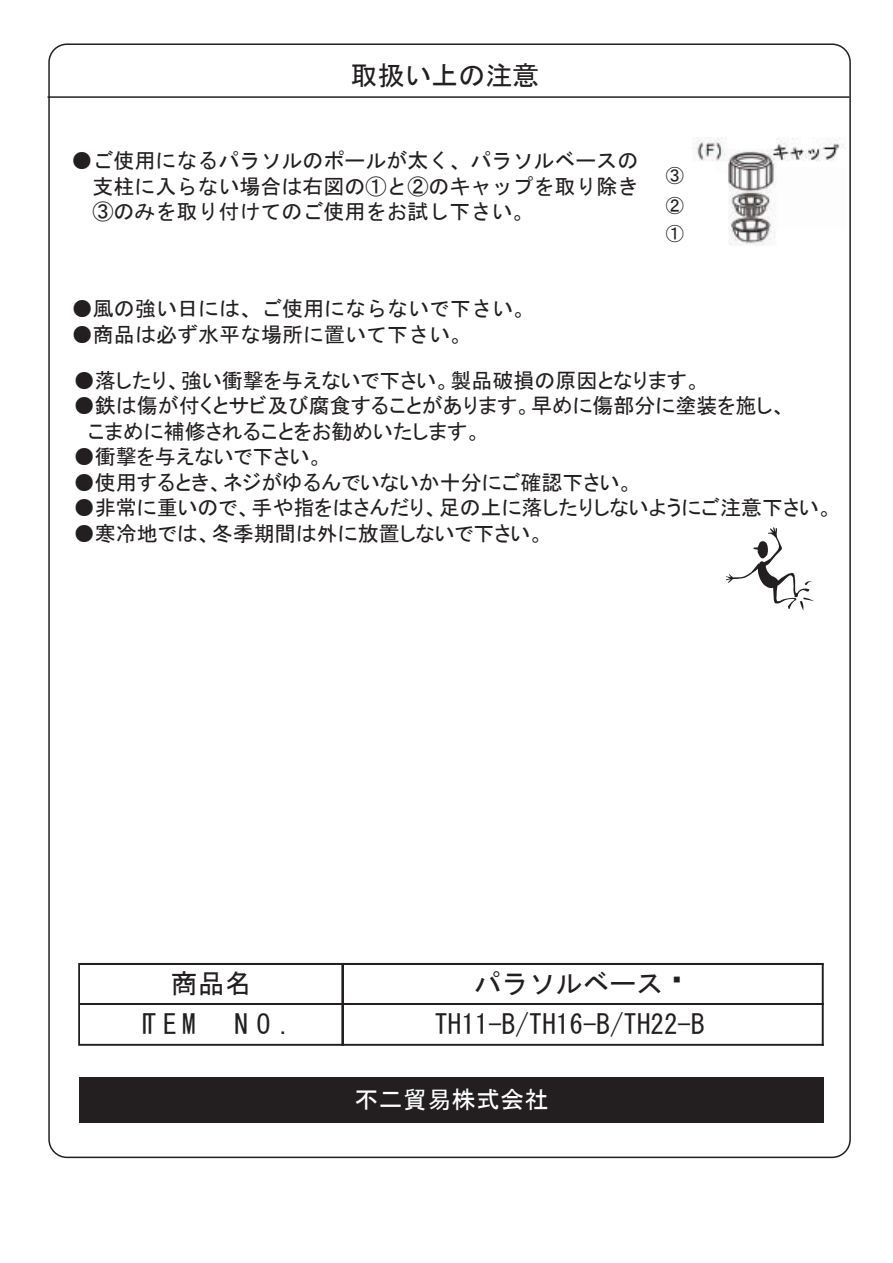
<style>
.page{position:relative;width:893px;height:1263px;background:#fff}
.page>*{position:absolute;margin:0;border:0;box-sizing:border-box;transform-origin:0 0}
.t1{font:27px "MS Gothic";color:#231f20}
.t2{font:24px "MS Gothic";letter-spacing:.015em;color:#fff}
.t3{font:21px/25.5px "MSP Gothic";color:#231f20}
.t4{font:21px/25.5px "MS Gothic";color:#231f20;text-align:justify}
.t5{font:18px/30.6px "MS Gothic";color:#231f20}
</style>
<div class="page">
<svg style="left:726px;top:527px;width:88px;height:84px"></svg>
<hr style="left:78px;top:963px;width:2px;height:83px;background:#231f20">
<hr style="left:342px;top:964px;width:1px;height:82px;background:#231f20">
<hr style="left:822px;top:964px;width:2px;height:82px;background:#231f20">
<hr style="left:80px;top:963px;width:744px;height:1px;background:#231f20">
<hr style="left:80px;top:1003px;width:744px;height:1px;background:#231f20">
<hr style="left:80px;top:1004px;width:744px;height:1px;background:#231f20">
<hr style="left:80px;top:1044px;width:744px;height:2px;background:#231f20">
<div style="left:79px;top:1078px;width:744px;height:45px;background:#231f20"></div>
<hr style="left:48px;top:96px;width:801px;height:2px;background:#231f20">
<img style="left:692px;top:138px;width:152px;height:108px">
<svg style="left:693px;top:175px;width:29px;height:1px"></svg>
<svg style="left:693px;top:206px;width:29px;height:1px"></svg>
<svg style="left:693px;top:234px;width:29px;height:1px"></svg>
<p class="t1" style="left:350px;top:61px;width:190px">取扱い上の注意</p>
<p class="t4" style="left:92px;top:148px;width:548px;text-indent:-21px">●ご使用になるパラソルのポールが太く、パラソルベースの支柱に入らない場合は右図の①と②のキャップを取り除き③のみを取り付けてのご使用をお試し下さい。</p>
<p class="t4" style="left:72px;top:296px;width:463px">●風の強い日には、ご使用にならないで下さい。</p>
<p class="t4" style="left:72px;top:321px;width:400px">●商品は必ず水平な場所に置いて下さい。</p>
<p class="t5" style="left:666px;top:160px;width:20px">③<br>②</p>
<p class="t5" style="left:666px;top:219px;width:19px">①</p>
<p class="t3" style="left:74px;top:367px;width:629px">●落したり、強い衝撃を与えないで下さい。製品破損の原因となります。</p>
<p class="t3" style="left:88px;top:393px;width:700px;text-indent:-14px">●鉄は傷が付くとサビ及び腐食することがあります。早めに傷部分に塗装を施し、こまめに補修されることをお勧めいたします。</p>
<p class="t3" style="left:74px;top:444px;width:251px">●衝撃を与えないで下さい。</p>
<p class="t3" style="left:74px;top:469px;width:561px">●使用するとき、ネジがゆるんでいないか十分にご確認下さい。</p>
<p class="t3" style="left:74px;top:495px;width:761px">●非常に重いので、手や指をはさんだり、足の上に落したりしないようにご注意下さい。</p>
<p class="t3" style="left:74px;top:520px;width:472px">●寒冷地では、冬季期間は外に放置しないで下さい。</p>
<p class="t1" style="left:171px;top:970px;width:83px">商品名</p>
<p class="t1" style="left:474px;top:970px;width:191px">パラソルベース</p>
<p class="t1" style="left:138px;top:1011px;width:59px">ITEM</p>
<p class="t1" style="left:234px;top:1011px;width:60px">NO.</p>
<p class="t1" style="left:434px;top:1011px;width:272px">TH11-B/TH16-B/TH22-B</p>
<p class="t2" style="left:354px;top:1088px;width:196px">不二貿易株式会社</p>
</div>
